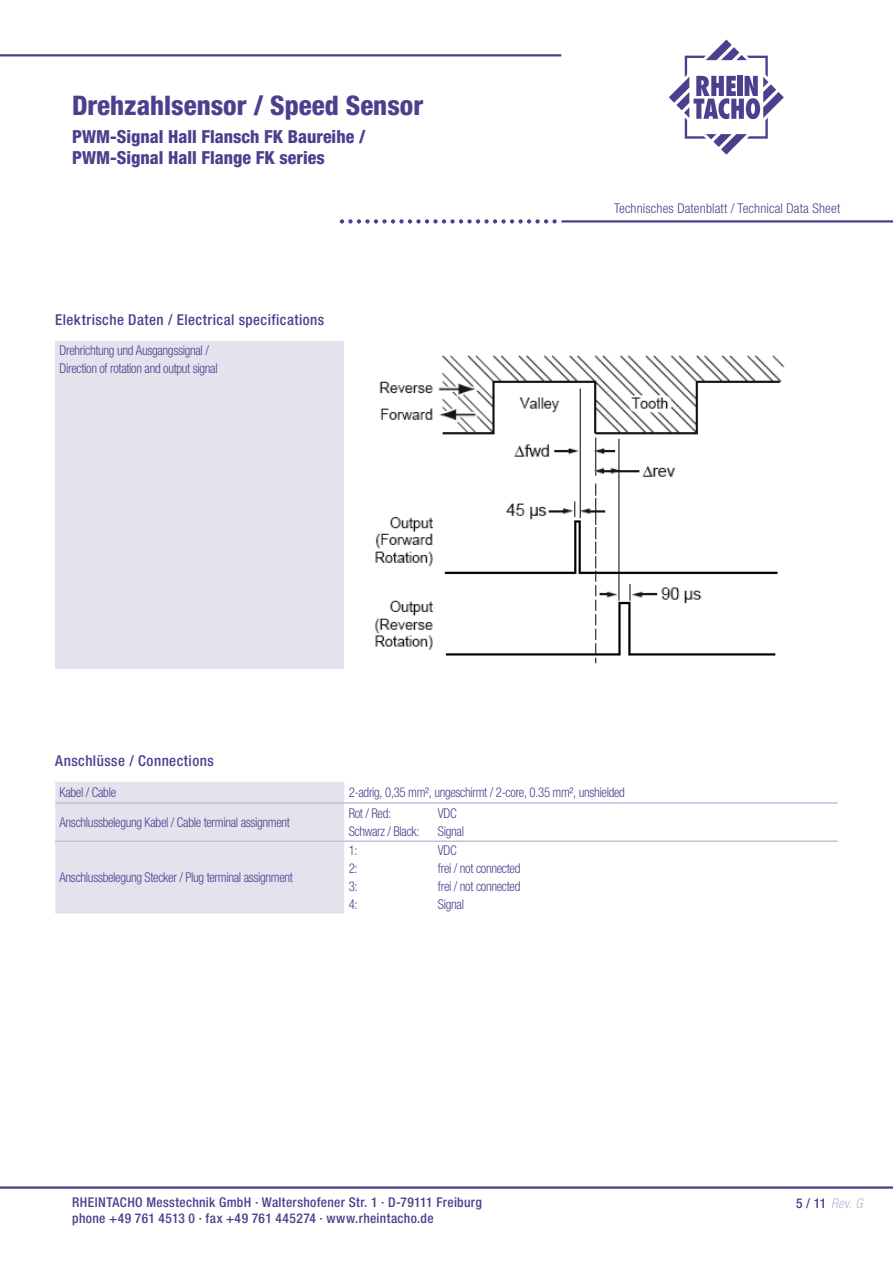
<style>
.page{position:relative;width:893px;height:1263px;background:#fff}
.page>*{position:absolute;margin:0;border:0;box-sizing:border-box;transform-origin:0 0}
.t1{font:800 condensed 27px "Helvetica Neue LT Std";color:#4e3f8e}
.t2{font:800 condensed 18px/21.6px "Helvetica Neue LT Std";color:#4e3f8e}
.t3{font:500 condensed 15px "Helvetica Neue LT Std";letter-spacing:.03em;color:#4e3f8e}
.t4{font:300 condensed 13.5px/18px "Helvetica Neue LT Std";letter-spacing:-.025em;color:#4e3f8e;scale:.95 1}
.t5{font:500 condensed 13.5px/16.5px "Helvetica Neue LT Std";letter-spacing:.025em;color:#4e3f8e}
.t6{font:300 condensed 13.5px "Helvetica Neue LT Std";letter-spacing:.01em;color:#4e3f8e}
.t7{font:italic 300 condensed 13.5px "Helvetica Neue LT Std";color:#bab3d2}
.s1{font-weight:500;font-style:normal;color:#4e3f8e}
</style>
<div class="page">
<hr style="left:0;top:1186px;width:893px;height:3px;background:#4e3f8e">
<svg style="left:669px;top:40px;width:115px;height:115px"></svg>
<hr style="left:561px;top:220px;width:332px;height:3px;background:#4e3f8e">
<svg style="left:340px;top:219px;width:217px;height:5px"></svg>
<hr style="left:0;top:54px;width:561px;height:2px;background:#4e3f8e">
<div style="left:55px;top:341px;width:289px;height:328px;background:#e5e2ee"></div>
<img style="left:375px;top:355px;width:410px;height:309px">
<div style="left:55px;top:782px;width:289px;height:131px;background:#e5e2ee"></div>
<hr style="left:55px;top:802px;width:289px;height:2px;background:#c4beda">
<hr style="left:344px;top:802px;width:90px;height:2px;background:#c4beda">
<hr style="left:434px;top:802px;width:184px;height:2px;background:#c4beda">
<hr style="left:618px;top:802px;width:220px;height:2px;background:#c4beda">
<hr style="left:55px;top:840px;width:289px;height:2px;background:#c4beda">
<hr style="left:344px;top:840px;width:90px;height:2px;background:#c4beda">
<hr style="left:434px;top:840px;width:184px;height:2px;background:#c4beda">
<hr style="left:618px;top:840px;width:220px;height:2px;background:#c4beda">
<h1 class="t1" style="left:72px;top:89px;width:353px">Drehzahlsensor / Speed Sensor</h1>
<h2 class="t2" style="left:72px;top:125px;width:295px">PWM-Signal Hall Flansch FK Baureihe /<br>PWM-Signal Hall Flange FK series</h2>
<p class="t3" style="left:55px;top:311px;width:271px">Elektrische Daten / Electrical specifications</p>
<p class="t4" style="left:60px;top:341px;width:168px">Drehrichtung und Ausgangssignal /<br>Direction of rotation and output signal</p>
<p class="t3" style="left:55px;top:751px;width:160px">Anschlüsse / Connections</p>
<p class="t6" style="left:614px;top:200px;width:228px">Technisches Datenblatt / Technical Data Sheet</p>
<p class="t4" style="left:60px;top:783px;width:61px">Kabel / Cable</p>
<p class="t4" style="left:349px;top:783px;width:292px">2-adrig, 0,35 mm², ungeschirmt / 2-core, 0.35 mm², unshielded</p>
<p class="t4" style="left:60px;top:813px;width:244px">Anschlussbelegung Kabel / Cable terminal assignment</p>
<p class="t4" style="left:349px;top:804px;width:76px">Rot / Red:<br>Schwarz / Black:</p>
<p class="t4" style="left:438px;top:804px;width:29px">VDC<br>Signal</p>
<p class="t4" style="left:60px;top:868px;width:247px">Anschlussbelegung Stecker / Plug terminal assignment</p>
<p class="t4" style="left:349px;top:841px;width:11px;text-align:justify">1:<br>2:<br>3:<br>4:</p>
<p class="t4" style="left:438px;top:841px;width:88px">VDC<br>frei / not connected frei / not connected<br>Signal</p>
<p class="t5" style="left:72px;top:1193px;width:411px">RHEINTACHO Messtechnik GmbH · Waltershofener Str. 1 · D-79111 Freiburg phone +49 761 4513 0 · fax +49 761 445274 · www.rheintacho.de</p>
<p class="t7" style="left:796px;top:1196px;width:68px"><span class="s1">5 / 11</span> Rev. G</p>
</div>
